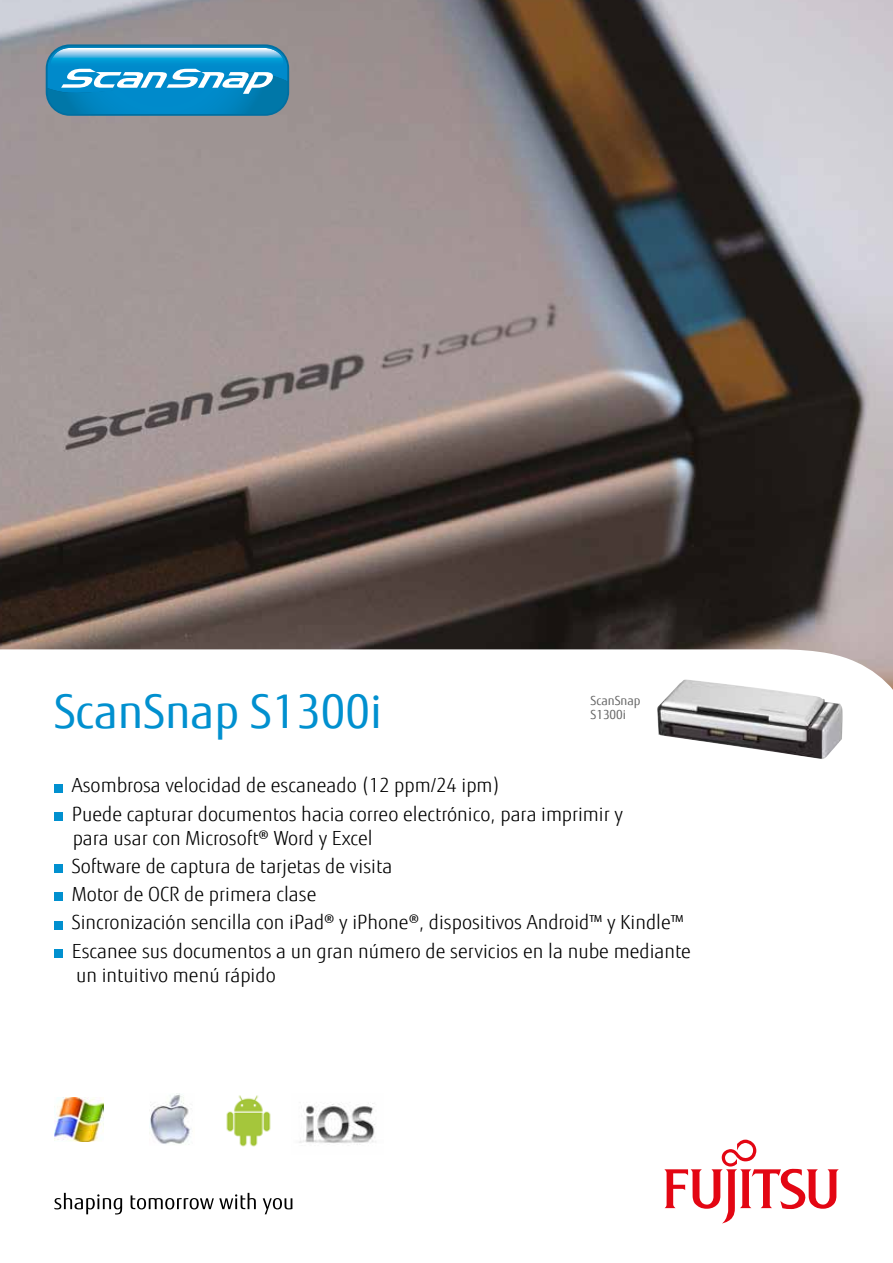
<style>
.page{position:relative;width:893px;height:1263px;background:#fff}
.page>*{position:absolute;margin:0;border:0;box-sizing:border-box;transform-origin:0 0}
.t1{font:46.5px "Fujitsu Sans";color:#0190cf}
.t2{font:300 19.5px/28.2px "Fujitsu Sans";color:#000}
.t3{font:12.6px/14.7px "Fujitsu Sans";color:#000}
</style>
<div class="page">
<img style="left:0;top:0;width:893px;height:821px">
<svg style="left:54px;top:1193px;width:68px;height:21px"></svg>
<svg style="left:131px;top:1193px;width:125px;height:16px"></svg>
<svg style="left:263px;top:1198px;width:29px;height:16px"></svg>
<svg style="left:664px;top:1139px;width:175px;height:84px"></svg>
<img style="left:299px;top:1103px;width:77px;height:42px">
<img style="left:150px;top:1093px;width:41px;height:51px">
<img style="left:226px;top:1095px;width:45px;height:52px">
<img style="left:54px;top:1098px;width:49px;height:43px">
<div style="left:46px;top:44px;width:243px;height:72px;background:#006fa1;border-radius:24px"></div>
<svg style="left:47px;top:46px;width:240px;height:68px;background:#369fcf"></svg>
<img style="left:657px;top:679px;width:186px;height:80px">
<div style="left:54px;top:784px;width:9px;height:8px;background:#0190cf"></div>
<div style="left:54px;top:812px;width:9px;height:8px;background:#0190cf"></div>
<div style="left:54px;top:864px;width:9px;height:9px;background:#0190cf"></div>
<div style="left:54px;top:892px;width:9px;height:9px;background:#0190cf"></div>
<div style="left:54px;top:921px;width:9px;height:8px;background:#0190cf"></div>
<div style="left:54px;top:949px;width:9px;height:8px;background:#0190cf"></div>
<h1 class="t1" style="left:54px;top:694px;width:329px">ScanSnap S1300i</h1>
<p class="t3" style="left:591px;top:694px;width:51px">ScanSnap<br>S1300i</p>
<p class="t2" style="left:72px;top:773px;width:553px">Asombrosa velocidad de escaneado (12 ppm/24 ipm)<br>Puede capturar documentos hacia correo electrónico, para imprimir y</p>
<p class="t2" style="left:72px;top:825px;width:621px">para usar con Microsoft® Word y Excel<br>Software de captura de tarjetas de visita<br>Motor de OCR de primera clase<br>Sincronización sencilla con iPad® y iPhone®, dispositivos Android™ y Kindle™ Escanee sus documentos a un gran número de servicios en la nube mediante</p>
<p class="t2" style="left:76px;top:962px;width:201px">un intuitivo menú rápido</p>
</div>
